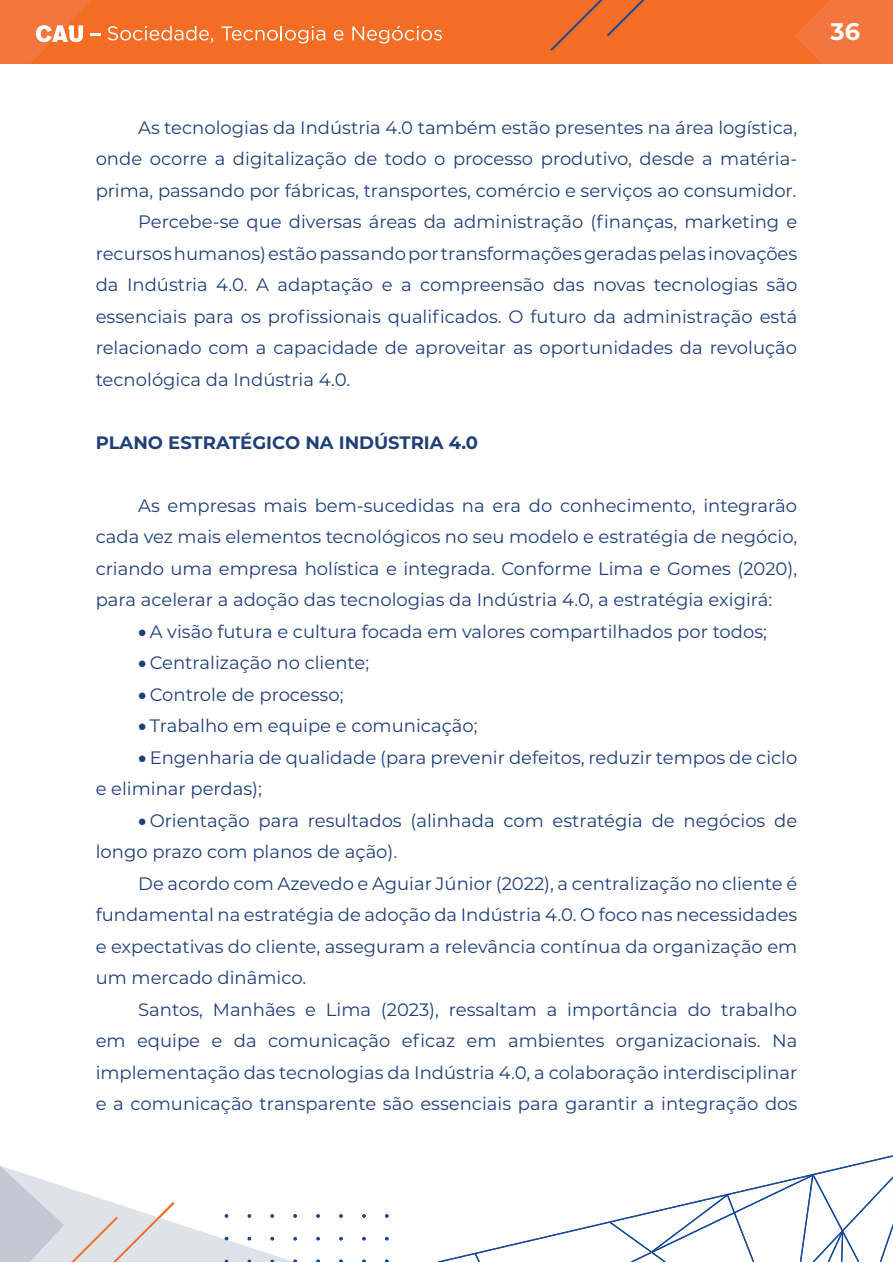
<style>
.page{position:relative;width:893px;height:1263px;background:#fff}
.page>*{position:absolute;margin:0;border:0;box-sizing:border-box;transform-origin:0 0}
.t1{font:700 24px "Montserrat";color:#fff}
.t2{font:18px/31.5px "Montserrat";color:#1f3f79;text-align:justify}
.t3{font:700 18px "Montserrat";color:#1f3f79}
</style>
<div class="page">
<div style="left:0;top:0;width:893px;height:64px;background:#f36e24"></div>
<svg style="left:550px;top:0;width:95px;height:51px"></svg>
<svg style="left:437px;top:1155px;width:456px;height:107px"></svg>
<svg style="left:475px;top:1253px;width:5px;height:9px"></svg>
<svg style="left:316px;top:1214px;width:4px;height:4px"></svg>
<svg style="left:339px;top:1214px;width:4px;height:4px"></svg>
<svg style="left:362px;top:1214px;width:4px;height:4px"></svg>
<svg style="left:385px;top:1214px;width:4px;height:4px"></svg>
<svg style="left:316px;top:1237px;width:4px;height:3px"></svg>
<svg style="left:339px;top:1237px;width:4px;height:3px"></svg>
<svg style="left:362px;top:1237px;width:4px;height:3px"></svg>
<svg style="left:385px;top:1237px;width:4px;height:3px"></svg>
<svg style="left:0;top:1166px;width:297px;height:96px"></svg>
<svg style="left:108px;top:26px;width:105px;height:17px"></svg>
<svg style="left:221px;top:26px;width:104px;height:18px"></svg>
<svg style="left:334px;top:30px;width:9px;height:11px"></svg>
<svg style="left:352px;top:26px;width:90px;height:18px"></svg>
<svg style="left:0;top:0;width:100px;height:64px"></svg>
<svg style="left:794px;top:0;width:99px;height:64px"></svg>
<svg style="left:610px;top:1166px;width:283px;height:96px"></svg>
<p class="t2" style="left:138px;top:111px;width:661px">As tecnologias da Indústria 4.0 também estão presentes na área logística,</p>
<p class="t2" style="left:96px;top:142px;width:703px">onde ocorre a digitalização de todo o processo produtivo, desde a matéria-</p>
<p class="t2" style="left:96px;top:174px;width:702px">prima, passando por fábricas, transportes, comércio e serviços ao consumidor.</p>
<p class="t2" style="left:138px;top:205px;width:661px">Percebe-se que diversas áreas da administração (finanças, marketing e</p>
<p class="t2" style="left:96px;top:237px;width:703px">recursos humanos) estão passando por transformações geradas pelas inovações</p>
<p class="t2" style="left:96px;top:268px;width:703px">da Indústria 4.0. A adaptação e a compreensão das novas tecnologias são</p>
<p class="t2" style="left:96px;top:300px;width:703px">essenciais para os profissionais qualificados. O futuro da administração está</p>
<p class="t2" style="left:96px;top:331px;width:703px">relacionado com a capacidade de aproveitar as oportunidades da revolução</p>
<p class="t2" style="left:96px;top:363px;width:256px">tecnológica da Indústria 4.0.</p>
<p class="t3" style="left:96px;top:429px;width:384px">PLANO ESTRATÉGICO NA INDÚSTRIA 4.0</p>
<p class="t2" style="left:96px;top:489px;width:703px;text-indent:43px">As empresas mais bem-sucedidas na era do conhecimento, integrarão cada vez mais elementos tecnológicos no seu modelo e estratégia de negócio, criando uma empresa holística e integrada. Conforme Lima e Gomes (2020), para acelerar a adoção das tecnologias da Indústria 4.0, a estratégia exigirá:</p>
<p class="t2" style="left:138px;top:615px;width:630px">• A visão futura e cultura focada em valores compartilhados por todos;</p>
<p class="t2" style="left:138px;top:646px;width:232px">• Centralização no cliente;</p>
<p class="t2" style="left:138px;top:678px;width:207px">• Controle de processo;</p>
<p class="t2" style="left:138px;top:709px;width:341px">• Trabalho em equipe e comunicação;</p>
<p class="t2" style="left:96px;top:741px;width:703px;text-indent:43px">• Engenharia de qualidade (para prevenir defeitos, reduzir tempos de ciclo e eliminar perdas);</p>
<p class="t2" style="left:96px;top:804px;width:703px;text-indent:43px">• Orientação para resultados (alinhada com estratégia de negócios de longo prazo com planos de ação).</p>
<p class="t2" style="left:96px;top:867px;width:703px;text-indent:43px">De acordo com Azevedo e Aguiar Júnior (2022), a centralização no cliente é fundamental na estratégia de adoção da Indústria 4.0. O foco nas necessidades e expectativas do cliente, asseguram a relevância contínua da organização em um mercado dinâmico.</p>
<p class="t2" style="left:96px;top:993px;width:703px;text-indent:43px">Santos, Manhães e Lima (2023), ressaltam a importância do trabalho em equipe e da comunicação eficaz em ambientes organizacionais. Na implementação das tecnologias da Indústria 4.0, a colaboração interdisciplinar e a comunicação transparente são essenciais para garantir a integração dos</p>
<h1 class="t1" style="left:830px;top:14px;width:31px">36</h1>
</div>
